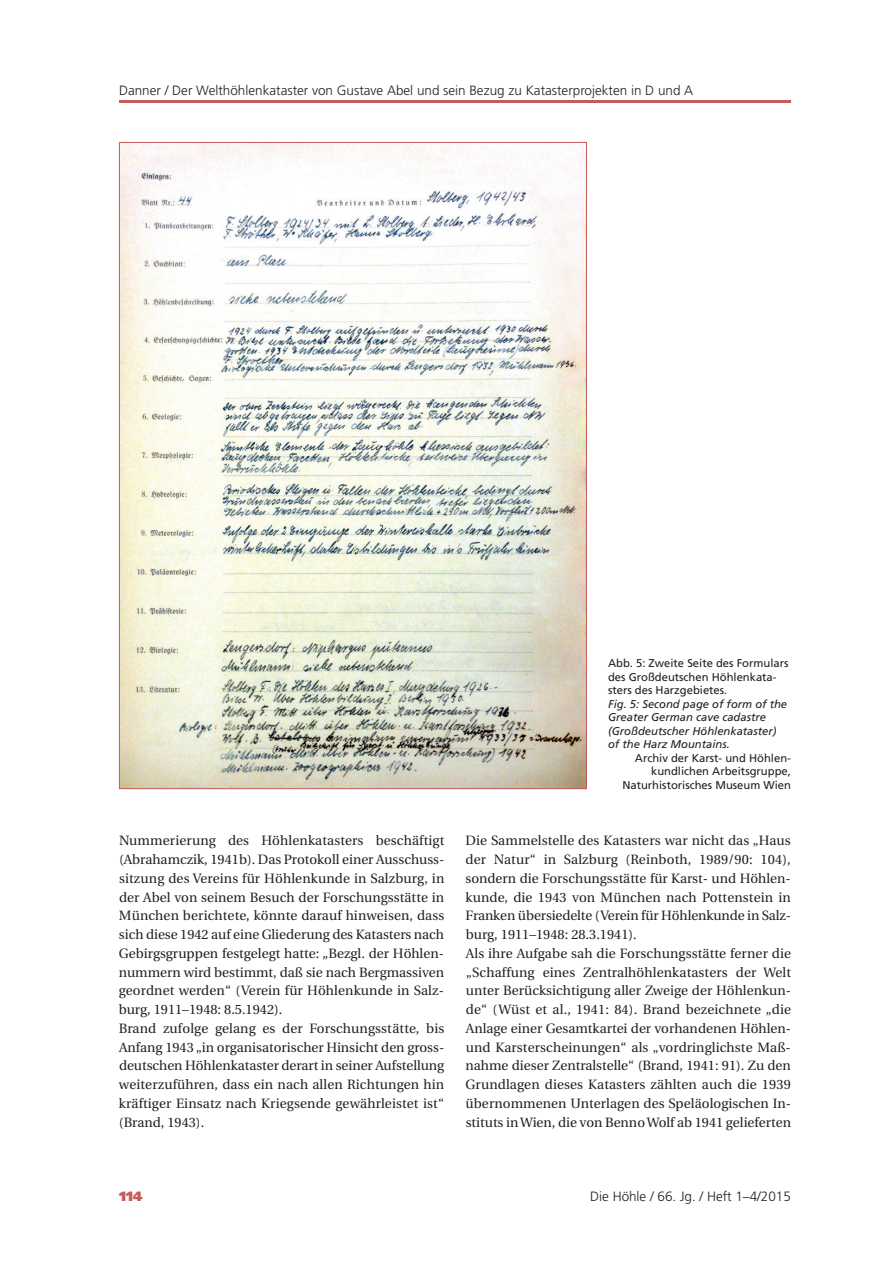
<style>
.page{position:relative;width:893px;height:1263px;background:#fff}
.page>*{position:absolute;margin:0;border:0;box-sizing:border-box;transform-origin:0 0}
.t1{font:13.5px/18.8px "Utopia";letter-spacing:.005em;color:#231f20}
.t2{font:300 13.5px "Frutiger";color:#231f20}
.t3{font:900 13.5px "Frutiger";color:#c75b59}
.t4{font:11.25px/13.5px "Frutiger";color:#231f20}
.t5{font:italic 11.25px/13.5px "Frutiger";color:#231f20}
</style>
<div class="page">
<hr style="left:119px;top:100px;width:672px;height:3px;background:#c75b59">
<img style="left:121px;top:144px;width:464px;height:643px">
<p class="t2" style="left:119px;top:85px;width:576px">Danner / Der Welthöhlenkataster von Gustave Abel und sein Bezug zu Katasterprojekten in D und A</p>
<p class="t4" style="left:608px;top:657px;width:182px">Abb. 5: Zweite Seite des Formulars des Großdeutschen Höhlenkata&shy;sters des Harzgebietes.</p>
<p class="t5" style="left:608px;top:698px;width:181px">Fig. 5: Second page of form of the<br>Greater German cave cadastre (Großdeutscher Höhlenkataster) of the Harz Mountains.</p>
<p class="t4" style="left:622px;top:752px;width:170px;text-align:right">Archiv der Karst- und Höhlen&shy;kundlichen Arbeitsgruppe,<br>Naturhistorisches Museum Wien</p>
<p class="t1" style="left:119px;top:832px;width:327px">Nummerierung des Höhlenkatasters beschäftigt (Abrahamczik, 1941b). Das Protokoll einer Ausschuss&shy;sitzung des Vereins für Höhlenkunde in Salzburg, in der Abel von seinem Besuch der Forschungsstätte in München berichtete, könnte darauf hinweisen, dass sich diese 1942 auf eine Gliederung des Katasters nach Gebirgsgruppen festgelegt hatte: „Bezgl. der Höhlen&shy;nummern wird bestimmt, daß sie nach Bergmassiven geordnet werden“ (Verein für Höhlenkunde in Salz&shy;burg, 1911–1948: 8.5.1942).<br>Brand zufolge gelang es der Forschungsstätte, bis Anfang 1943 „in organisatorischer Hinsicht den gross&shy;deutschen Höhlenkataster derart in seiner Aufstellung weiterzuführen, dass ein nach allen Richtungen hin kräftiger Einsatz nach Kriegsende gewährleistet ist“ (Brand, 1943).</p>
<p class="t1" style="left:465px;top:832px;width:327px">Die Sammelstelle des Katasters war nicht das „Haus der Natur“ in Salzburg (Reinboth, 1989/90: 104), sondern die Forschungsstätte für Karst- und Höhlen - kunde, die 1943 von München nach Pottenstein in Franken übersiedelte (Verein für Höhlenkunde in Salz&shy;burg, 1911–1948: 28.3.1941).<br>Als ihre Aufgabe sah die Forschungsstätte ferner die „Schaffung eines Zentralhöhlenkatasters der Welt unter Berücksichtigung aller Zweige der Höhlenkun&shy;de“ (Wüst et al., 1941: 84). Brand bezeichnete „die Anlage einer Gesamtkartei der vorhandenen Höhlen&shy;und Karsterscheinungen“ als „vordringlichste Maß&shy;nahme dieser Zentralstelle“ (Brand, 1941: 91). Zu den Grundlagen dieses Katasters zählten auch die 1939 übernommenen Unterlagen des Speläologischen In&shy;stituts in Wien, die von Benno Wolf ab 1941 gelieferten</p>
<p class="t3" style="left:119px;top:1191px;width:25px">114</p>
<p class="t2" style="left:590px;top:1191px;width:202px">Die Höhle / 66. Jg. / Heft 1–4/2015</p>
</div>
